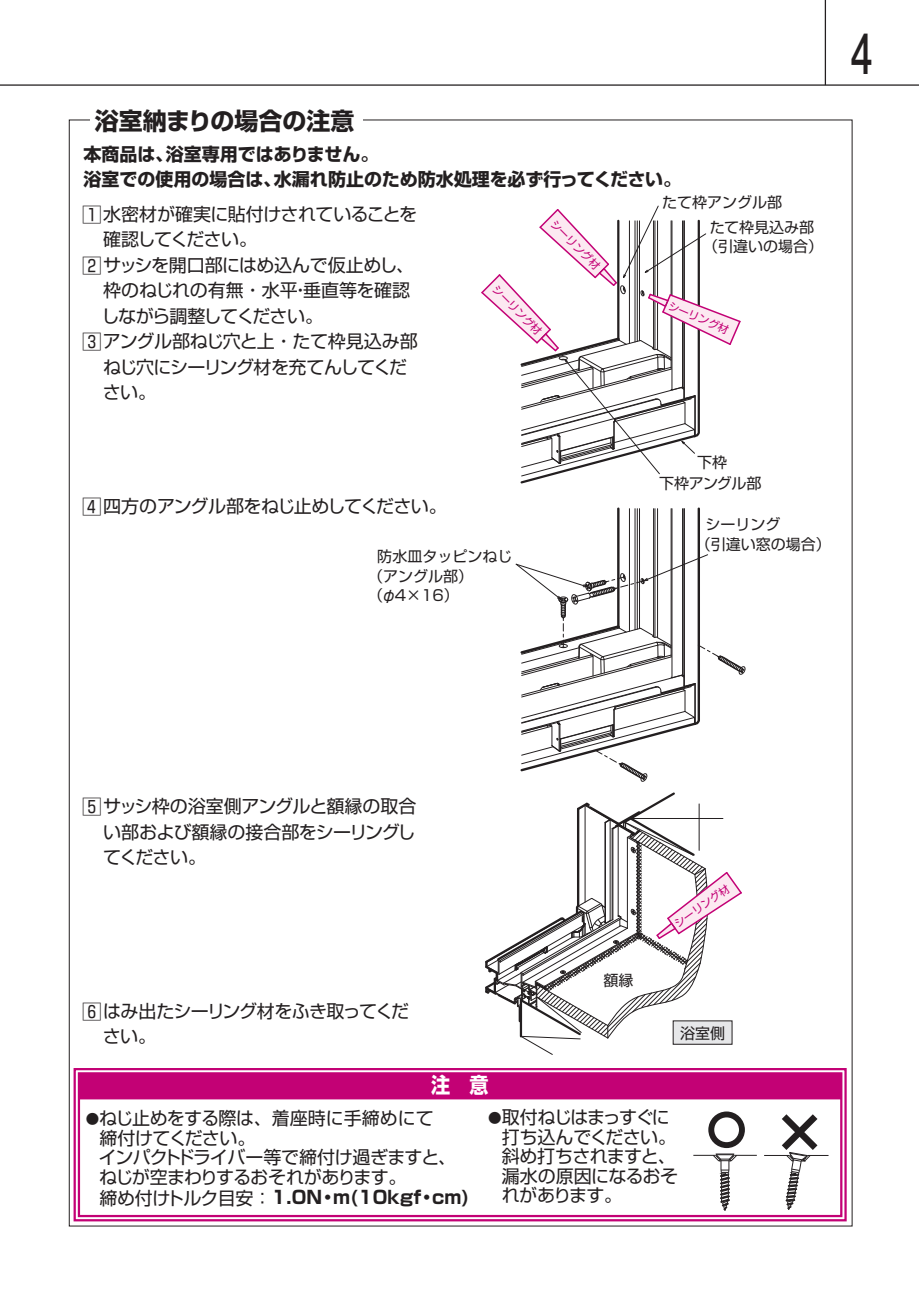
<style>
.page{position:relative;width:919px;height:1289px;background:#fff}
.page>*{position:absolute;margin:0;border:0;box-sizing:border-box;transform-origin:0 0}
.t1{font:700 55.2px "Futo Go B101 Pro";color:#231f20;scale:.7 1}
.t2{font:24px "Shin Go Pro Bold 90 pv RKSJ H";color:#231f20}
.t3{font:21.3px "Shin Go Pro Bold 90 pv RKSJ H";color:#fff;scale:.9 1}
.t4{font:18px/19.5px "Shin Go Pro Regular 90 pv RKSJ H";letter-spacing:-.035em;color:#231f20}
.t5{font:18px/25.5px "Shin Go Pro Bold 90 pv RKSJ H";color:#231f20}
.t6{font:18px/25.5px "Shin Go Pro Regular 90 pv RKSJ H";letter-spacing:-.075em;color:#231f20}
.t7{font:15px/19.4px "Shin Go Pro Regular 90 pv RKSJ H";color:#231f20}
.t8{font:15px "Shin Go Pro Regular 90 pv RKSJ H";letter-spacing:-.02em;color:#231f20}
.t9{font:10.8px "Shin Go Pro Regular 90 pv RKSJ H";color:#c30175}
.s1{font-size:19.5px}
.s2{font-size:13.5px}
.s3{font-family:"Shin Go Pro Regular 90 pv RKSJ H"}
</style>
<div class="page">
<hr style="left:0;top:84px;width:918px;height:2px;background:#231f20">
<hr style="left:824px;top:0;width:2px;height:85px;background:#231f20">
<svg style="left:515px;top:507px;width:231px;height:274px"></svg>
<svg style="left:481px;top:205px;width:260px;height:279px"></svg>
<svg style="left:485px;top:792px;width:257px;height:263px"></svg>
<svg style="left:693px;top:1153px;width:63px;height:58px"></svg>
<svg style="left:764px;top:1114px;width:64px;height:96px"></svg>
<div style="left:708px;top:1111px;width:36px;height:37px;background:#231f20;border-radius:50%"></div>
<div style="left:714px;top:1117px;width:25px;height:25px;background:#fff;border-radius:50%"></div>
<div style="left:78px;top:1072px;width:764px;height:145px;border:2px solid #c30175"></div>
<div style="left:74px;top:1067px;width:772px;height:154px;border:2px solid #c30175"></div>
<div style="left:79px;top:1073px;width:762px;height:25px;background:#c30175"></div>
<div style="left:79px;top:1072px;width:762px;height:27px;border:1px solid #c30175"></div>
<h2 class="t2" style="left:95px;top:112px;width:261px">浴室納まりの場合の注意</h2>
<p class="t5" style="left:83px;top:143px;width:599px">本商品は、浴室専用ではありません。<br>浴室での使用の場合は、水漏れ防止のため防水処理を必ず行ってください。</p>
<p class="t4" style="left:82px;top:207px;width:337px"><span class="s1">1</span>水密材が確実に貼付けされていることを</p>
<p class="t4" style="left:82px;top:258px;width:333px"><span class="s1">2</span>サッシを開口部にはめ込んで仮止めし、</p>
<p class="t7" style="left:662px;top:194px;width:122px">たて枠アングル部</p>
<p class="t9" style="left:555px;top:219px;width:66px;rotate:45deg">シーリング材</p>
<p class="t7" style="left:703px;top:220px;width:121px;line-height:18.8px;text-align:center">たて枠見込み部（引違いの場合）</p>
<p class="t6" style="left:103px;top:229px;width:155px">確認してください。</p>
<p class="t4" style="left:101px;top:280px;width:310px;line-height:25.5px">枠のねじれの有無・水平・垂直等を確認しながら調整してください。</p>
<p class="t6" style="left:103px;top:357px;width:306px">ねじ穴にシーリング材を充てんしてください。</p>
<p class="t9" style="left:497px;top:284px;width:66px;rotate:45deg">シーリング材</p>
<p class="t9" style="left:670px;top:301px;width:66px;rotate:23deg">シーリング材</p>
<p class="t4" style="left:82px;top:334px;width:337px"><span class="s1">3</span>アングル部ねじ穴と上・たて枠見込み部</p>
<p class="t7" style="left:697px;top:455px;width:31px">下枠</p>
<p class="t4" style="left:82px;top:498px;width:366px"><span class="s1">4</span>四方のアングル部をねじ止めしてください。</p>
<p class="t7" style="left:368px;top:549px;width:146px;text-indent:9px">防水皿タッピンねじ（アングル部）（φ4×16）</p>
<p class="t8" style="left:659px;top:478px;width:104px">下枠アングル部</p>
<p class="t7" style="left:695px;top:517px;width:137px;text-indent:10px">シーリング<br>（引違い窓の場合）</p>
<h1 class="t1" style="left:850px;top:33px;width:32px">4</h1>
<p class="t4" style="left:103px;top:796px;width:315px;line-height:25.5px;text-align:justify;text-indent:-21px"><span class="s1">5</span>サッシ枠の浴室側アングルと額縁の取合い部および額縁の接合部をシーリングしてください。</p>
<p class="t4" style="left:103px;top:1000px;width:308px;line-height:25.5px;text-indent:-21px"><span class="s1">6</span>はみ出たシーリング材をふき取ってください。</p>
<p class="t3" style="left:431px;top:1077px;width:65px">注　意</p>
<p class="t7" style="left:603px;top:973px;width:31px">額縁</p>
<p class="t9" style="left:673px;top:921px;width:66px;rotate:-36deg">シーリング材</p>
<p class="t7" style="left:680px;top:1025px;width:46px">浴室側</p>
<p class="t4" style="left:99px;top:1110px;width:359px;text-indent:-13px"><span class="s2">●</span>ねじ止めをする際は、着座時に手締めにて<br>締付けてください。<br>インパクトドライバー等で締付け過ぎますと、ねじが空まわりするおそれがあります。</p>
<p class="t5" style="left:99px;top:1186px;width:372px"><span class="s3">締め付けトルク目安：</span>1.0N・m(10kgf・cm)</p>
<p class="t4" style="left:501px;top:1110px;width:178px;text-indent:-13px"><span class="s2">●</span>取付ねじはまっすぐに打ち込んでください。斜め打ちされますと、漏水の原因になるおそれがあります。</p>
</div>
